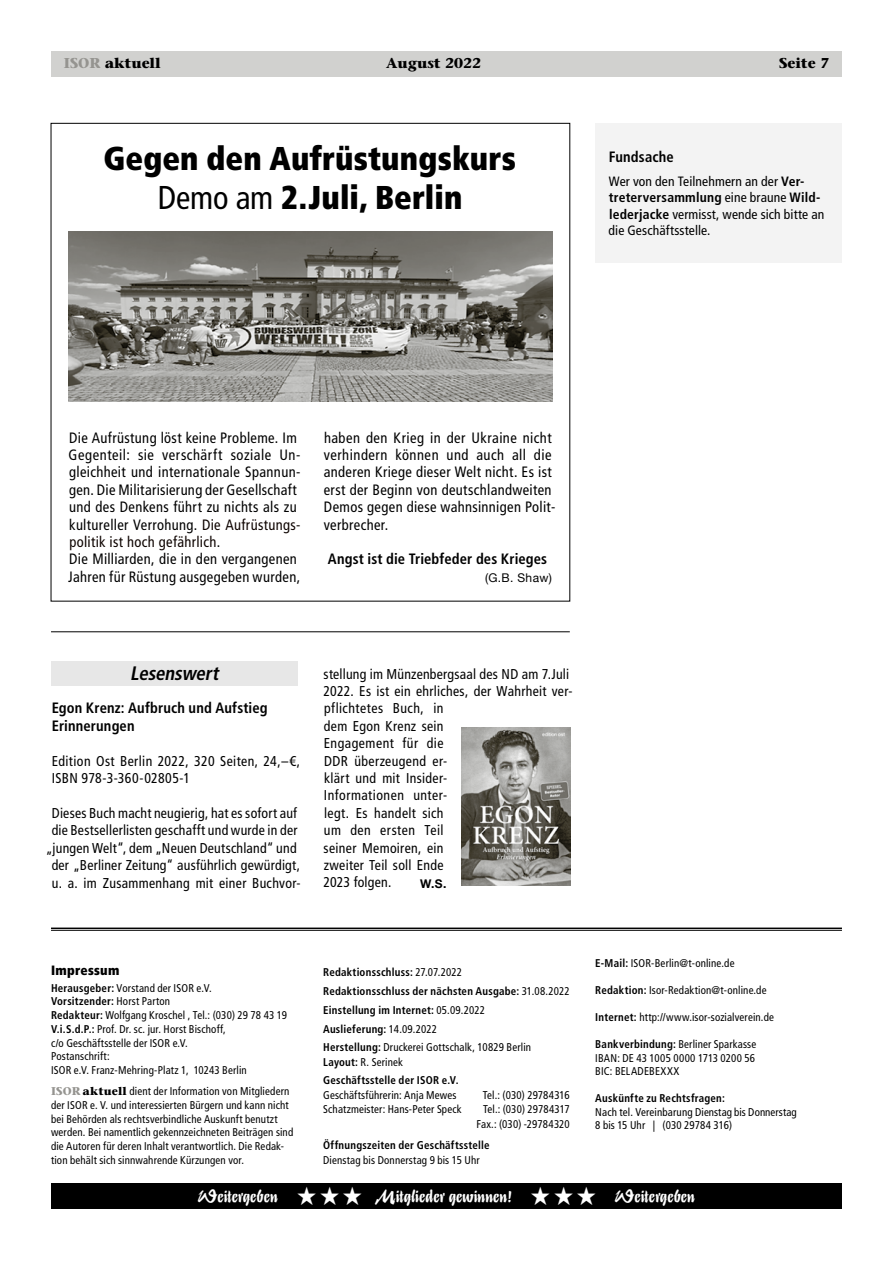
<style>
.page{position:relative;width:893px;height:1263px;background:#fff}
.page>*{position:absolute;margin:0;border:0;box-sizing:border-box;transform-origin:0 0}
.t1{font:900 condensed 33px/39.6px "Frutiger LT Std";letter-spacing:.005em;color:#000;text-align:center}
.t2{font:19.5px "Stentor T";letter-spacing:-.005em;color:#fff;scale:.95 1}
.t3{font:italic 700 condensed 19.5px "Frutiger LT Std";color:#000}
.t4{font:condensed 15px/17.4px "Frutiger LT Std";letter-spacing:.025em;color:#000}
.t5{font:700 condensed 15px/17.4px "Frutiger LT Std";letter-spacing:.01em;color:#000}
.t6{font:condensed 14.25px/17.4px "Frutiger LT Std";letter-spacing:.02em;color:#000}
.t7{font:700 14.25px "Stone Serif Std";color:#000}
.t8{font:condensed 13.5px/16.2px "Frutiger LT Std";letter-spacing:.005em;color:#000}
.t9{font:900 condensed 13.5px "Frutiger LT Std";letter-spacing:.02em;color:#000}
.t10{font:12px "Helvetica Neue";color:#000}
.t11{font:700 12px "Helvetica Neue";color:#000}
.t12{font:condensed 11.25px/13.6px "Frutiger LT Std";letter-spacing:.015em;color:#000}
.t13{font:700 condensed 11.25px/18.8px "Frutiger LT Std";letter-spacing:.02em;color:#000}
.s1{color:#959490}
.s2{font-weight:400}
.s3{font-weight:700}
.s4{color:#0e0400}
.s5{font-family:"Stone Serif Std";font-weight:700;font-stretch:normal;color:#959490}
.s6{font-family:"Stone Serif Std";font-weight:700;font-stretch:normal}
</style>
<div class="page">
<div style="left:51px;top:51px;width:791px;height:26px;background:#d1d1cf"></div>
<div style="left:51px;top:1183px;width:791px;height:25px;background:#000"></div>
<hr style="left:51px;top:927px;width:791px;height:2px;background:#000">
<hr style="left:51px;top:930px;width:791px;height:1px;background:#000">
<div style="left:595px;top:123px;width:247px;height:139px;background:#f3f3f3"></div>
<div style="left:51px;top:661px;width:247px;height:25px;background:#e7e7e7"></div>
<hr style="left:51px;top:631px;width:519px;height:1px;background:#000">
<img style="left:461px;top:727px;width:109px;height:159px">
<img style="left:68px;top:232px;width:484px;height:170px">
<p class="t7" style="left:64px;top:54px;width:99px"><span class="s1">ISOR</span> aktuell</p>
<p class="t7" style="left:386px;top:54px;width:96px">August 2022</p>
<p class="t7" style="left:779px;top:54px;width:52px">Seite 7</p>
<h1 class="t1" style="left:104px;top:138px;width:414px">Gegen den Aufrüstungskurs<br><span class="s2">Demo am</span> 2.Juli, Berlin</h1>
<h3 class="t5" style="left:609px;top:148px;width:67px">Fundsache</h3>
<p class="t8" style="left:609px;top:174px;width:217px">Wer von den Teilnehmern an der <span class="s3">Ver&shy;treterversammlung</span> eine braune <span class="s3">Wild&shy;lederjacke</span> vermisst, wende sich bitte an die Geschäftsstelle.</p>
<p class="t4" style="left:68px;top:429px;width:234px">Die Aufrüstung löst keine Probleme. Im Gegenteil: sie verschärft soziale Un&shy;gleichheit und internationale Spannun&shy;gen. Die Militarisierung der Gesellschaft und des Denkens führt zu nichts als zu kultureller Verrohung. <span class="s4">Die Aufrüstungs&shy;politik ist hoch gefährlich</span>.<br>Die Milliarden, die in den vergangenen Jahren für Rüstung ausgegeben wurden,</p>
<h3 class="t4" style="left:324px;top:429px;width:233px">haben den Krieg in der Ukraine nicht verhindern können und auch all die anderen Kriege dieser Welt nicht. Es ist erst der Beginn von deutschlandweiten Demos gegen diese wahnsinnigen Polit&shy;verbrecher.</h3>
<h3 class="t5" style="left:328px;top:550px;width:221px">Angst ist die Triebfeder des Krieges</h3>
<p class="t10" style="left:485px;top:569px;width:68px">(G.B. Shaw)</p>
<h2 class="t3" style="left:130px;top:661px;width:94px">Lesenswert</h2>
<h3 class="t5" style="left:52px;top:700px;width:217px">Egon Krenz: Aufbruch und Aufstieg<br>Erinnerungen</h3>
<p class="t6" style="left:52px;top:752px;width:250px">Edition Ost Berlin 2022, 320 Seiten, 24,–€,<br>ISBN 978-3-360-02805-1</p>
<p class="t6" style="left:46px;top:804px;width:256px;text-align:center">Dieses Buch macht neugierig, hat es sofort auf die Bestsellerlisten geschafft und wurde in der „jungen Welt“, dem „Neuen Deutschland“ und der „Berliner Zeitung“ ausführlich gewürdigt, u. a. im Zusammenhang mit einer Buchvor-</p>
<p class="t6" style="left:323px;top:665px;width:251px">stellung im Münzenbergsaal des ND am 7.Juli<br>2022. Es ist ein ehrliches, der Wahrheit ver&shy;pflichtetes Buch, in<br>dem Egon Krenz sein<br>Engagement für die<br>DDR überzeugend er-<br>klärt und mit Insider-<br>Informationen unter-<br>legt. Es handelt sich<br>um den ersten Teil<br>seiner Memoiren, ein<br>zweiter Teil soll Ende<br>2023 folgen.</p>
<p class="t11" style="left:420px;top:874px;width:28px">W.S.</p>
<p class="t9" style="left:51px;top:962px;width:70px">Impressum</p>
<p class="t12" style="left:51px;top:981px;width:237px"><span class="s3">Herausgeber:</span> Vorstand der ISOR e.V.<br><span class="s3">Vorsitzender:</span> Horst Parton<br><span class="s3">Redakteur:</span> Wolfgang Kroschel , Tel.: (030) 29 78 43 19<br><span class="s3">V.i.S.d.P.:</span> Prof. Dr. sc. jur. Horst Bischoff,<br>c/o Geschäftsstelle der ISOR e.V.<br>Postanschrift:<br>ISOR e.V. Franz-Mehring-Platz 1, 10243 Berlin</p>
<p class="t12" style="left:51px;top:1085px;width:244px"><span class="s5">ISOR</span> <span class="s6">aktuell</span> dient der Information von Mitgliedern der ISOR e. V. und interessierten Bürgern und kann nicht bei Behörden als rechtsverbindliche Auskunft benutzt werden. Bei namentlich gekennzeichneten Beiträgen sind die Autoren für deren Inhalt verantwortlich. Die Redak&shy;tion behält sich sinnwahrende Kürzungen vor.</p>
<p class="t13" style="left:323px;top:963px;width:248px">Redaktionsschluss: <span class="s2">27.07.2022<br></span>Redaktionsschluss der nächsten Ausgabe: <span class="s2">31.08.2022<br></span>Einstellung im Internet: <span class="s2">05.09.2022<br></span>Auslieferung: <span class="s2">14.09.2022<br></span>Herstellung: <span class="s2">Druckerei Gottschalk, 10829 Berlin</span></p>
<p class="t13" style="left:323px;top:1052px;width:137px">Layout: <span class="s2">R. Serinek<br></span>Geschäftsstelle der ISOR e.V.</p>
<p class="t12" style="left:323px;top:1088px;width:135px">Geschäftsführerin: Anja Mewes</p>
<p class="t12" style="left:483px;top:1088px;width:89px">Tel.: (030) 29784316</p>
<p class="t12" style="left:323px;top:1102px;width:140px">Schatzmeister: Hans-Peter Speck</p>
<p class="t12" style="left:476px;top:1102px;width:95px;line-height:14.5px;text-align:center">Tel.: (030) 29784317<br>Fax.: (030) -29784320</p>
<p class="t13" style="left:323px;top:1136px;width:168px">Öffnungszeiten der Geschäftsstelle</p>
<p class="t12" style="left:323px;top:1153px;width:158px">Dienstag bis Donnerstag 9 bis 15 Uhr</p>
<p class="t12" style="left:595px;top:956px;width:141px"><span class="s3">E-Mail:</span> ISOR-Berlin@t-online.de</p>
<p class="t12" style="left:595px;top:983px;width:173px"><span class="s3">Redaktion:</span> Isor-Redaktion@t-online.de</p>
<p class="t12" style="left:595px;top:1010px;width:180px"><span class="s3">Internet:</span> http://www.isor-sozialverein.de</p>
<p class="t12" style="left:595px;top:1037px;width:163px;text-align:justify"><span class="s3">Bankverbindung:</span> Berliner Sparkasse IBAN: DE 43 1005 0000 1713 0200 56<br>BIC: BELADEBEXXX</p>
<p class="t13" style="left:595px;top:1089px;width:131px">Auskünfte zu Rechtsfragen:</p>
<p class="t12" style="left:595px;top:1105px;width:203px">Nach tel. Vereinbarung Dienstag bis Donnerstag<br>8 bis 15 Uhr | (030 29784 316)</p>
<h2 class="t2" style="left:198px;top:1184px;width:525px">Weitergeben ★ ★ ★ Mitglieder gewinnen! ★ ★ ★ Weitergeben</h2>
</div>
